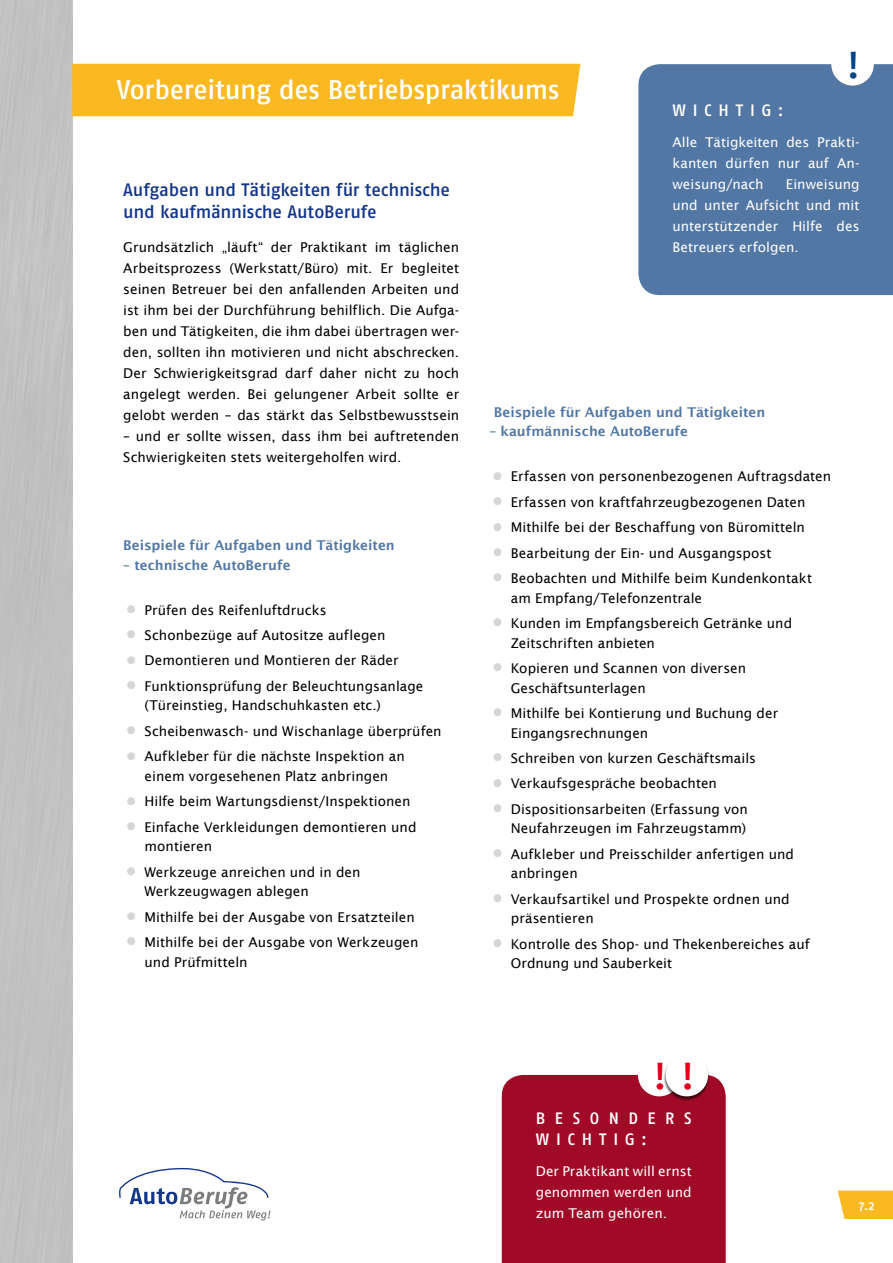
<style>
.page{position:relative;width:893px;height:1263px;background:#fff}
.page>*{position:absolute;margin:0;border:0;box-sizing:border-box;transform-origin:0 0}
.t1{font:500 37.5px "Fago Pro";color:#e2001a}
.t2{font:500 37.5px "Fago Pro";color:#004588}
.t3{font:500 27px "Fago Pro";letter-spacing:-.01em;color:#fff}
.t4{font:500 18px/21.6px "Fago Pro";letter-spacing:-.01em;color:#13368a}
.t5{font:500 16.5px/21px "Fago Pro";letter-spacing:.565em;color:#fff}
.t6{font:500 16.5px "Fago Pro";letter-spacing:.49em;color:#fff}
.t7{font:13.5px/19.5px "Lucida Sans";letter-spacing:.005em;color:#000}
.t8{font:13.5px/21px "Lucida Sans";letter-spacing:.005em;color:#fff;text-align:justify}
.t9{font:600 13.5px "Lucida Sans";color:#5277a4}
.t10{font:500 13.5px "Fago Pro";color:#fff}
.s1{font-family:"Lucida Console";font-size:27px;color:#d5d6d7}
</style>
<div class="page">
<svg style="left:119px;top:1168px;width:152px;height:52px"></svg>
<div style="left:838px;top:1191px;width:55px;height:28px;background:#fab821"></div>
<div style="left:72px;top:64px;width:508px;height:52px;background:#fab821"></div>
<div style="left:638px;top:64px;width:255px;height:231px;background:#5277a4"></div>
<div style="left:831px;top:43px;width:43px;height:43px;background:#fff;border-radius:50%"></div>
<div style="left:502px;top:1075px;width:224px;height:188px;background:#a10a27"></div>
<div style="left:638px;top:1054px;width:42px;height:42px;background:#fff;border-radius:50%"></div>
<div style="left:664px;top:1055px;width:46px;height:46px;background:#000;opacity:.6"></div>
<div style="left:666px;top:1054px;width:42px;height:42px;background:#fff;border-radius:50%"></div>
<h1 class="t2" style="left:847px;top:42px;width:15px">!</h1>
<h2 class="t3" style="left:117px;top:74px;width:444px">Vorbereitung des Betriebspraktikums</h2>
<p class="t6" style="left:672px;top:100px;width:113px">Wicht ig:</p>
<p class="t8" style="left:672px;top:132px;width:189px">Alle Tätigkeiten des Prakti&shy;kanten dürfen nur auf An&shy;weisung/nach</p>
<p class="t8" style="left:672px;top:174px;width:189px;text-indent:113px">Einweisung und unter Aufsicht und mit unterstützender Hilfe des Betreuers erfolgen.</p>
<h3 class="t4" style="left:123px;top:179px;width:328px">Aufgaben und Tätigkeiten für technische und kaufmännische AutoBerufe</h3>
<p class="t7" style="left:123px;top:236px;width:337px;line-height:21px;text-align:justify">Grundsätzlich „läuft“ der Praktikant im täglichen Arbeitsprozess (Werkstatt/Büro) mit. Er begleitet seinen Betreuer bei den anfallenden Arbeiten und ist ihm bei der Durchführung behilflich. Die Aufga&shy;ben und Tätigkeiten, die ihm dabei übertragen wer&shy;den, sollten ihn motivieren und nicht abschrecken.<br>Der Schwierigkeitsgrad darf daher nicht zu hoch angelegt werden. Bei gelungener Arbeit sollte er gelobt werden – das stärkt das Selbstbewusstsein</p>
<p class="t7" style="left:123px;top:425px;width:337px;line-height:21px">– und er sollte wissen, dass ihm bei auftretenden<br>Schwierigkeiten stets weitergeholfen wird.</p>
<p class="t9" style="left:494px;top:404px;width:273px">Beispiele für Aufgaben und Tätigkeiten</p>
<p class="t9" style="left:489px;top:424px;width:200px">– kaufmännische AutoBerufe</p>
<p class="t7" style="left:489px;top:467px;width:343px"><span class="s1">•</span> Erfassen von personenbezogenen Auftragsdaten</p>
<p class="t7" style="left:489px;top:492px;width:317px"><span class="s1">•</span> Erfassen von kraftfahrzeugbezogenen Daten</p>
<p class="t7" style="left:489px;top:518px;width:317px"><span class="s1">•</span> Mithilfe bei der Beschaffung von Büromitteln</p>
<p class="t7" style="left:489px;top:543px;width:283px"><span class="s1">•</span> Bearbeitung der Ein- und Ausgangspost</p>
<p class="t7" style="left:511px;top:569px;width:303px;text-indent:-21px"><span class="s1">•</span> Beobachten und Mithilfe beim Kundenkontakt am Empfang/Telefonzentrale</p>
<p class="t7" style="left:511px;top:613px;width:283px;text-indent:-21px"><span class="s1">•</span> Kunden im Empfangsbereich Getränke und<br>Zeitschriften anbieten</p>
<p class="t7" style="left:511px;top:658px;width:237px;text-indent:-21px"><span class="s1">•</span> Kopieren und Scannen von diversen<br>Geschäftsunterlagen</p>
<p class="t7" style="left:511px;top:703px;width:269px;text-indent:-21px"><span class="s1">•</span> Mithilfe bei Kontierung und Buchung der<br>Eingangsrechnungen</p>
<p class="t7" style="left:489px;top:748px;width:268px"><span class="s1">•</span> Schreiben von kurzen Geschäftsmails</p>
<p class="t7" style="left:489px;top:774px;width:229px"><span class="s1">•</span> Verkaufsgespräche beobachten</p>
<p class="t7" style="left:489px;top:799px;width:260px;text-align:right"><span class="s1">•</span> Dispositionsarbeiten (Erfassung von<br>Neufahrzeugen im Fahrzeugstamm)</p>
<p class="t7" style="left:511px;top:844px;width:285px;text-indent:-21px"><span class="s1">•</span> Aufkleber und Preisschilder anfertigen und anbringen</p>
<p class="t7" style="left:511px;top:889px;width:280px;text-indent:-21px"><span class="s1">•</span> Verkaufsartikel und Prospekte ordnen und präsentieren</p>
<p class="t7" style="left:511px;top:934px;width:300px;text-indent:-21px"><span class="s1">•</span> Kontrolle des Shop- und Thekenbereiches auf<br>Ordnung und Sauberkeit</p>
<p class="t9" style="left:123px;top:538px;width:273px">Beispiele für Aufgaben und Tätigkeiten</p>
<p class="t9" style="left:123px;top:557px;width:169px">– technische AutoBerufe</p>
<p class="t7" style="left:123px;top:600px;width:205px"><span class="s1">•</span> Prüfen des Reifenluftdrucks</p>
<p class="t7" style="left:123px;top:625px;width:264px"><span class="s1">•</span> Schonbezüge auf Autositze auflegen</p>
<p class="t7" style="left:123px;top:651px;width:277px"><span class="s1">•</span> Demontieren und Montieren der Räder</p>
<p class="t7" style="left:145px;top:676px;width:280px;text-indent:-21px"><span class="s1">•</span> Funktionsprüfung der Beleuchtungsanlage (Türeinstieg, Handschuhkasten etc.)</p>
<p class="t7" style="left:123px;top:721px;width:320px"><span class="s1">•</span> Scheibenwasch- und Wischanlage überprüfen</p>
<p class="t7" style="left:123px;top:747px;width:283px;text-align:center"><span class="s1">•</span> Aufkleber für die nächste Inspektion an einem vorgesehenen Platz anbringen</p>
<p class="t7" style="left:123px;top:792px;width:289px"><span class="s1">•</span> Hilfe beim Wartungsdienst/Inspektionen</p>
<p class="t7" style="left:145px;top:817px;width:273px;text-indent:-21px"><span class="s1">•</span> Einfache Verkleidungen demontieren und montieren</p>
<p class="t7" style="left:145px;top:862px;width:217px;text-indent:-21px"><span class="s1">•</span> Werkzeuge anreichen und in den<br>Werkzeugwagen ablegen</p>
<p class="t7" style="left:123px;top:907px;width:293px"><span class="s1">•</span> Mithilfe bei der Ausgabe von Ersatzteilen</p>
<p class="t7" style="left:145px;top:932px;width:275px;text-indent:-21px"><span class="s1">•</span> Mithilfe bei der Ausgabe von Werkzeugen und Prüfmitteln</p>
<h1 class="t1" style="left:653px;top:1053px;width:42px">! !</h1>
<p class="t5" style="left:536px;top:1107px;width:157px">Besond ers wicht ig:</p>
<p class="t8" style="left:536px;top:1161px;width:157px">Der Praktikant will ernst genommen werden und zum Team gehören.</p>
<p class="t10" style="left:859px;top:1197px;width:18px">7.2</p>
</div>
